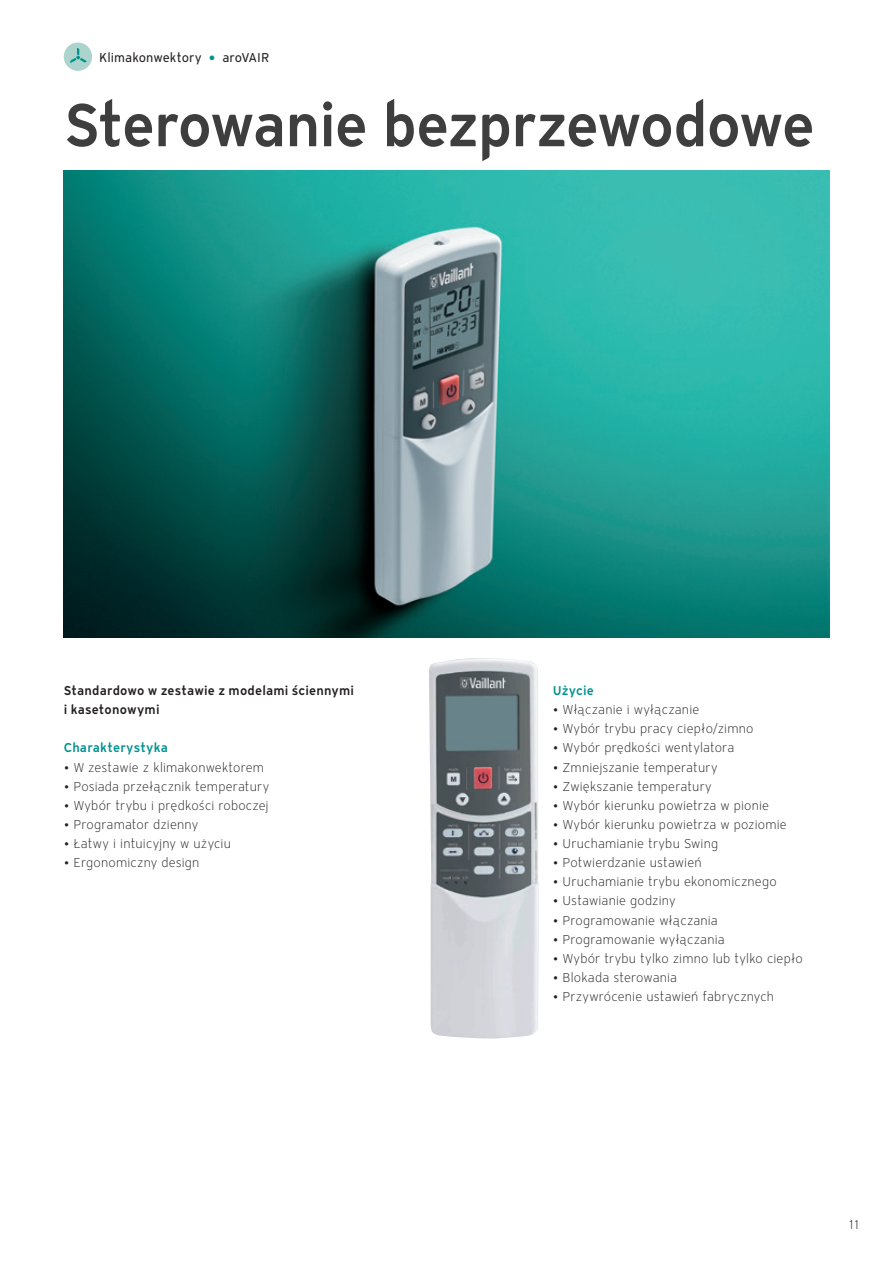
<style>
.page{position:relative;width:893px;height:1263px;background:#fff}
.page>*{position:absolute;margin:0;border:0;box-sizing:border-box;transform-origin:0 0}
.t1{font:600 60px "Vaillant 16";letter-spacing:-.03em;color:#3e3e3f}
.Grüner_Kasten{font:300 12.75px "Vaillant 16";letter-spacing:.01em;color:#231f20}
.Grüner_Kasten-2{font:600 12.75px/19.2px "Vaillant 16";letter-spacing:.01em;color:#231f20}
.t2{font:12.75px "Vaillant 16";color:#231f20}
._03_Subline_Grün_8_5{font:600 12.75px "Vaillant 16";letter-spacing:.01em;color:#009290}
.tekst{font:300 12.75px "Vaillant 16";color:#231f20}
.s1{color:#009290}
</style>
<div class="page">
<img style="left:64px;top:170px;width:765px;height:468px">
<img style="left:429px;top:658px;width:110px;height:380px">
<div style="left:64px;top:43px;width:28px;height:28px;background:#acd4cd;border-radius:50%"></div>
<svg style="left:70px;top:48px;width:17px;height:15px"></svg>
<p class="t2" style="left:99px;top:49px;width:172px">Klimakonwektory <span class="s1">⬤</span> aroVAIR</p>
<p class="t1" style="left:64px;top:84px;width:753px">Sterowanie bezprzewodowe</p>
<p class="Grüner_Kasten-2" style="left:64px;top:680px;width:292px">Standardowo w zestawie z modelami ściennymi i kasetonowymi</p>
<p class="_03_Subline_Grün_8_5" style="left:64px;top:739px;width:106px">Charakterystyka</p>
<p class="Grüner_Kasten" style="left:64px;top:759px;width:202px">• W zestawie z klimakonwektorem</p>
<p class="Grüner_Kasten" style="left:64px;top:778px;width:207px">• Posiada przełącznik temperatury</p>
<p class="Grüner_Kasten" style="left:64px;top:797px;width:206px">• Wybór trybu i prędkości roboczej</p>
<p class="Grüner_Kasten" style="left:64px;top:816px;width:136px">• Programator dzienny</p>
<p class="Grüner_Kasten" style="left:64px;top:835px;width:169px">• Łatwy i intuicyjny w użyciu</p>
<p class="Grüner_Kasten" style="left:64px;top:854px;width:137px">• Ergonomiczny design</p>
<p class="_03_Subline_Grün_8_5" style="left:553px;top:682px;width:43px">Użycie</p>
<p class="Grüner_Kasten" style="left:553px;top:701px;width:148px">• Włączanie i wyłączanie</p>
<p class="Grüner_Kasten" style="left:553px;top:721px;width:202px">• Wybór trybu pracy ciepło/zimno</p>
<p class="Grüner_Kasten" style="left:553px;top:740px;width:183px">• Wybór prędkości wentylatora</p>
<p class="Grüner_Kasten" style="left:553px;top:759px;width:166px">• Zmniejszanie temperatury</p>
<p class="Grüner_Kasten" style="left:553px;top:778px;width:160px">• Zwiększanie temperatury</p>
<p class="Grüner_Kasten" style="left:553px;top:797px;width:218px">• Wybór kierunku powietrza w pionie</p>
<p class="Grüner_Kasten" style="left:553px;top:816px;width:236px">• Wybór kierunku powietrza w poziomie</p>
<p class="Grüner_Kasten" style="left:553px;top:835px;width:167px">• Uruchamianie trybu Swing</p>
<p class="Grüner_Kasten" style="left:553px;top:854px;width:150px">• Potwierdzanie ustawień</p>
<p class="Grüner_Kasten" style="left:553px;top:874px;width:225px">• Uruchamianie trybu ekonomicznego</p>
<p class="Grüner_Kasten" style="left:553px;top:893px;width:124px">• Ustawianie godziny</p>
<p class="Grüner_Kasten" style="left:553px;top:912px;width:166px">• Programowanie włączania</p>
<p class="Grüner_Kasten" style="left:553px;top:931px;width:173px">• Programowanie wyłączania</p>
<p class="Grüner_Kasten" style="left:553px;top:950px;width:252px">• Wybór trybu tylko zimno lub tylko ciepło</p>
<p class="Grüner_Kasten" style="left:553px;top:969px;width:126px">• Blokada sterowania</p>
<p class="Grüner_Kasten" style="left:553px;top:988px;width:223px">• Przywrócenie ustawień fabrycznych</p>
<p class="tekst" style="left:849px;top:1216px;width:11px">11</p>
</div>
